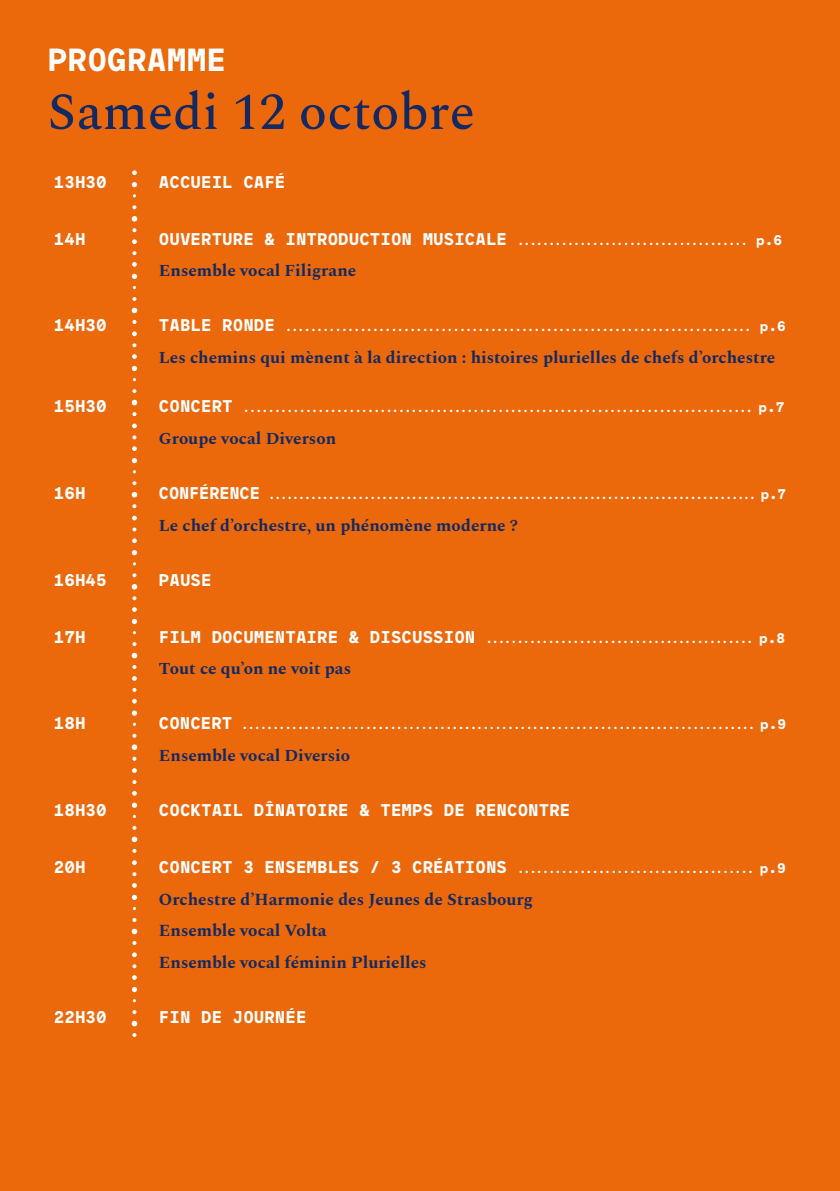
<style>
.page{position:relative;width:840px;height:1191px;background:#fff}
.page>*{position:absolute;margin:0;border:0;box-sizing:border-box;transform-origin:0 0}
.t1{font:500 52px "Spectral";color:#142961}
.t2{font:700 32px "Maax Mono";color:#fff}
.t3{font:700 17px "Maax Mono";color:#fff}
.t4{font:700 17px/31.8px "Spectral";color:#142961}
.t5{font:700 16.8px "Spectral";color:#142961}
.t6{font:700 10px "Maax Mono";color:#fff}
.s1{font-size:17px}
.s2{font-size:14px}
</style>
<div class="page">
<div style="left:0;top:0;width:839px;height:1191px;background:#eb690b"></div>
<svg style="left:132px;top:515px;width:5px;height:5px"></svg>
<svg style="left:132px;top:527px;width:4px;height:4px"></svg>
<svg style="left:132px;top:550px;width:5px;height:5px"></svg>
<svg style="left:132px;top:573px;width:4px;height:4px"></svg>
<svg style="left:132px;top:584px;width:5px;height:5px"></svg>
<svg style="left:132px;top:538px;width:5px;height:5px"></svg>
<svg style="left:132px;top:596px;width:4px;height:4px"></svg>
<svg style="left:132px;top:423px;width:5px;height:5px"></svg>
<svg style="left:132px;top:435px;width:4px;height:4px"></svg>
<svg style="left:132px;top:458px;width:5px;height:5px"></svg>
<svg style="left:132px;top:481px;width:4px;height:4px"></svg>
<svg style="left:132px;top:492px;width:5px;height:5px"></svg>
<svg style="left:132px;top:446px;width:5px;height:5px"></svg>
<svg style="left:132px;top:504px;width:4px;height:4px"></svg>
<svg style="left:132px;top:182px;width:5px;height:5px"></svg>
<svg style="left:132px;top:205px;width:4px;height:4px"></svg>
<svg style="left:132px;top:216px;width:5px;height:5px"></svg>
<svg style="left:132px;top:170px;width:5px;height:5px"></svg>
<svg style="left:132px;top:331px;width:5px;height:5px"></svg>
<svg style="left:132px;top:343px;width:4px;height:4px"></svg>
<svg style="left:132px;top:366px;width:5px;height:5px"></svg>
<svg style="left:132px;top:389px;width:4px;height:4px"></svg>
<svg style="left:132px;top:400px;width:5px;height:5px"></svg>
<svg style="left:132px;top:354px;width:5px;height:5px"></svg>
<svg style="left:132px;top:412px;width:4px;height:4px"></svg>
<svg style="left:132px;top:239px;width:5px;height:5px"></svg>
<svg style="left:132px;top:251px;width:4px;height:4px"></svg>
<svg style="left:132px;top:274px;width:5px;height:5px"></svg>
<svg style="left:132px;top:297px;width:4px;height:4px"></svg>
<svg style="left:132px;top:308px;width:5px;height:5px"></svg>
<svg style="left:132px;top:262px;width:5px;height:5px"></svg>
<svg style="left:132px;top:320px;width:4px;height:4px"></svg>
<svg style="left:132px;top:952px;width:5px;height:5px"></svg>
<svg style="left:132px;top:964px;width:4px;height:4px"></svg>
<svg style="left:132px;top:987px;width:5px;height:5px"></svg>
<svg style="left:132px;top:1010px;width:4px;height:4px"></svg>
<svg style="left:132px;top:1020px;width:5px;height:6px"></svg>
<svg style="left:132px;top:975px;width:5px;height:5px"></svg>
<svg style="left:132px;top:1033px;width:4px;height:4px"></svg>
<svg style="left:132px;top:860px;width:5px;height:5px"></svg>
<svg style="left:132px;top:872px;width:4px;height:4px"></svg>
<svg style="left:132px;top:894px;width:5px;height:6px"></svg>
<svg style="left:132px;top:918px;width:4px;height:4px"></svg>
<svg style="left:132px;top:928px;width:5px;height:6px"></svg>
<svg style="left:132px;top:883px;width:5px;height:4px"></svg>
<svg style="left:132px;top:941px;width:4px;height:4px"></svg>
<svg style="left:132px;top:619px;width:5px;height:5px"></svg>
<svg style="left:132px;top:642px;width:4px;height:4px"></svg>
<svg style="left:132px;top:653px;width:5px;height:5px"></svg>
<svg style="left:132px;top:607px;width:5px;height:5px"></svg>
<svg style="left:132px;top:768px;width:5px;height:5px"></svg>
<svg style="left:132px;top:780px;width:4px;height:4px"></svg>
<svg style="left:132px;top:802px;width:5px;height:6px"></svg>
<svg style="left:132px;top:826px;width:4px;height:4px"></svg>
<svg style="left:132px;top:836px;width:5px;height:6px"></svg>
<svg style="left:132px;top:791px;width:5px;height:4px"></svg>
<svg style="left:132px;top:848px;width:4px;height:5px"></svg>
<svg style="left:132px;top:665px;width:4px;height:4px"></svg>
<svg style="left:132px;top:676px;width:5px;height:5px"></svg>
<svg style="left:132px;top:688px;width:4px;height:4px"></svg>
<svg style="left:132px;top:710px;width:5px;height:6px"></svg>
<svg style="left:132px;top:734px;width:4px;height:3px"></svg>
<svg style="left:132px;top:744px;width:5px;height:6px"></svg>
<svg style="left:132px;top:699px;width:5px;height:4px"></svg>
<svg style="left:132px;top:756px;width:4px;height:4px"></svg>
<h2 class="t2" style="left:48px;top:38px;width:180px">PROGRAMME</h2>
<h1 class="t1" style="left:48px;top:74px;width:428px">Samedi 12 octobre</h1>
<h3 class="t3" style="left:54px;top:170px;width:54px">13H30</h3>
<h3 class="t3" style="left:159px;top:170px;width:128px">ACCUEIL CAFÉ</h3>
<h3 class="t3" style="left:54px;top:227px;width:33px">14H</h3>
<p class="t6" style="left:159px;top:234px;width:624px"><span class="s1">OUVERTURE &amp; INTRODUCTION MUSICALE</span> ..................................... <span class="s2">p.6</span></p>
<h3 class="t5" style="left:159px;top:259px;width:199px">Ensemble vocal Filigrane</h3>
<h3 class="t3" style="left:54px;top:314px;width:54px">14H30</h3>
<p class="t6" style="left:159px;top:321px;width:628px"><span class="s1">TABLE RONDE</span> ........................................................................... <span class="s2">p.6</span></p>
<h3 class="t5" style="left:159px;top:345px;width:617px">Les chemins qui mènent à la direction : histoires plurielles de chefs d’orchestre</h3>
<h3 class="t3" style="left:54px;top:395px;width:54px">15H30</h3>
<p class="t6" style="left:159px;top:402px;width:626px"><span class="s1">CONCERT</span> .................................................................................. <span class="s2">p.7</span></p>
<h3 class="t5" style="left:159px;top:426px;width:179px">Groupe vocal Diverson</h3>
<h3 class="t3" style="left:54px;top:481px;width:33px">16H</h3>
<p class="t6" style="left:159px;top:489px;width:628px"><span class="s1">CONFÉRENCE</span> .................................................................................. <span class="s2">p.7</span></p>
<h3 class="t5" style="left:159px;top:513px;width:360px">Le chef d’orchestre, un phénomène moderne ?</h3>
<h3 class="t3" style="left:54px;top:568px;width:54px">16H45</h3>
<h3 class="t3" style="left:159px;top:568px;width:54px">PAUSE</h3>
<h3 class="t3" style="left:54px;top:625px;width:33px">17H</h3>
<p class="t6" style="left:159px;top:632px;width:627px"><span class="s1">FILM DOCUMENTAIRE &amp; DISCUSSION</span> ........................................... <span class="s2">p.8</span></p>
<h3 class="t5" style="left:159px;top:656px;width:194px">Tout ce qu’on ne voit pas</h3>
<h3 class="t3" style="left:54px;top:711px;width:33px">18H</h3>
<p class="t6" style="left:159px;top:719px;width:628px"><span class="s1">CONCERT</span> ................................................................................... <span class="s2">p.9</span></p>
<h3 class="t5" style="left:159px;top:743px;width:193px">Ensemble vocal Diversio</h3>
<h3 class="t3" style="left:54px;top:798px;width:54px">18H30</h3>
<h3 class="t3" style="left:159px;top:798px;width:413px">COCKTAIL DÎNATOIRE &amp; TEMPS DE RENCONTRE</h3>
<h3 class="t3" style="left:54px;top:855px;width:33px">20H</h3>
<p class="t6" style="left:159px;top:862px;width:628px"><span class="s1">CONCERT 3 ENSEMBLES / 3 CRÉATIONS</span> ...................................... <span class="s2">p.9</span></p>
<h3 class="t4" style="left:159px;top:882px;width:375px">Orchestre d’Harmonie des Jeunes de Strasbourg<br>Ensemble vocal Volta<br>Ensemble vocal féminin Plurielles</h3>
<h3 class="t3" style="left:54px;top:1005px;width:54px">22H30</h3>
<h3 class="t3" style="left:159px;top:1005px;width:149px">FIN DE JOURNÉE</h3>
</div>
